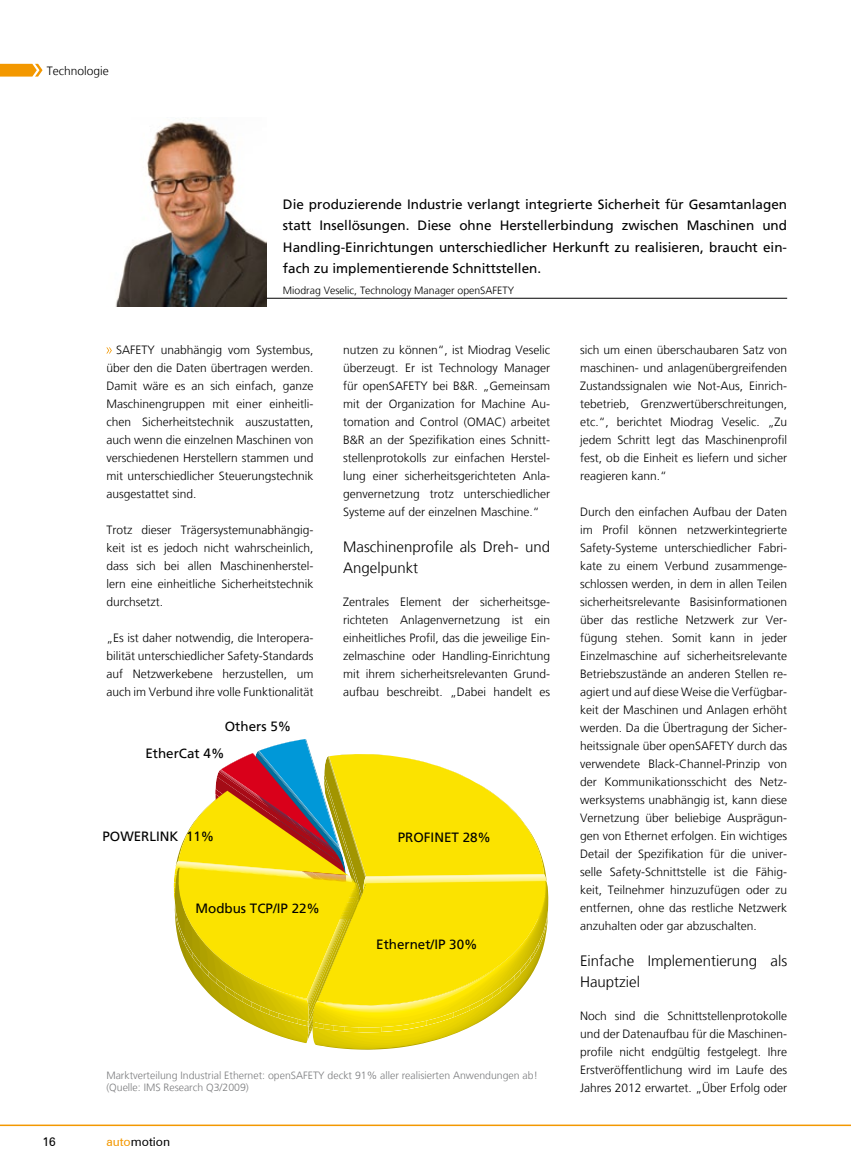
<style>
.page{position:relative;width:851px;height:1170px;background:#fff}
.page>*{position:absolute;margin:0;border:0;box-sizing:border-box;transform-origin:0 0}
.t1{font:300 15px/21px "Frutiger LT";color:#000}
.t2{font:13.5px/21px "Frutiger LT";color:#000;text-align:justify}
.t3{font:13.35px "Frutiger LT";color:#000}
.t4{font:300 12px/18px "Frutiger LT";color:#000;text-align:justify}
.t5{font:12px "Zurich BT";color:#000}
.t6{font:300 10.5px/12.6px "Frutiger LT";color:#7b7c7e}
.t7{font:300 10.5px "Frutiger LT";color:#000}
.s1{color:#f39800}
</style>
<div class="page">
<hr style="left:0;top:1124px;width:850px;height:1px;background:#f39800">
<svg style="left:0;top:64px;width:43px;height:13px"></svg>
<hr style="left:257px;top:298px;width:530px;height:1px;background:#000">
<svg style="left:174px;top:739px;width:375px;height:310px"></svg>
<svg style="left:106px;top:347px;width:6px;height:6px"></svg>
<img style="left:115px;top:121px;width:151px;height:185px">
<p class="t4" style="left:47px;top:62px;width:64px">Technologie</p>
<p class="t2" style="left:283px;top:194px;width:505px">Die produzierende Industrie verlangt integrierte Sicherheit für Gesamtanlagen statt Insellösungen. Diese ohne Herstellerbindung zwischen Maschinen und Handling-Einrichtungen unterschiedlicher Herkunft zu realisieren, braucht ein&shy;fach zu implementierende Schnittstellen.</p>
<p class="t7" style="left:283px;top:284px;width:233px">Miodrag Veselic, Technology Manager openSAFETY</p>
<p class="t4" style="left:106px;top:340px;width:208px;text-indent:10px">SAFETY unabhängig vom Systembus, über den die Daten übertragen werden.<br>Damit wäre es an sich einfach, ganze Maschinengruppen mit einer einheitli&shy;chen Sicherheitstechnik auszustatten, auch wenn die einzelnen Maschinen von verschiedenen Herstellern stammen und mit unterschiedlicher Steuerungstechnik ausgestattet sind.</p>
<p class="t4" style="left:106px;top:520px;width:208px">Trotz dieser Trägersystemunabhängig&shy;keit ist es jedoch nicht wahrscheinlich, dass sich bei allen Maschinenherstel&shy;lern eine einheitliche Sicherheitstechnik durchsetzt.</p>
<p class="t4" style="left:106px;top:628px;width:208px">„Es ist daher notwendig, die Interopera&shy;bilität unterschiedlicher Safety-Standards auf Netzwerkebene herzustellen, um auch im Verbund ihre volle Funktionalität</p>
<p class="t3" style="left:225px;top:718px;width:68px">Others 5%</p>
<p class="t3" style="left:145px;top:745px;width:81px">EtherCat 4%</p>
<p class="t4" style="left:343px;top:340px;width:208px">nutzen zu können“, ist Miodrag Veselic überzeugt. Er ist Technology Manager für openSAFETY bei B&amp;R. „Gemeinsam mit der Organization for Machine Au&shy;tomation and Control (OMAC) arbeitet B&amp;R an der Spezifikation eines Schnitt&shy;stellenprotokolls zur einfachen Herstel&shy;lung einer sicherheitsgerichteten Anla&shy;genvernetzung trotz unterschiedlicher Systeme auf der einzelnen Maschine.“</p>
<p class="t1" style="left:343px;top:536px;width:208px">Maschinenprofile als Dreh- und<br>Angelpunkt</p>
<p class="t4" style="left:343px;top:592px;width:208px">Zentrales Element der sicherheitsge&shy;richteten Anlagenvernetzung ist ein einheitliches Profil, das die jeweilige Ein&shy;zelmaschine oder Handling-Einrichtung mit ihrem sicherheitsrelevanten Grund&shy;aufbau beschreibt. „Dabei handelt es</p>
<p class="t3" style="left:102px;top:828px;width:113px">POWERLINK 11%</p>
<p class="t3" style="left:195px;top:900px;width:126px">Modbus TCP/IP 22%</p>
<p class="t3" style="left:398px;top:829px;width:95px">PROFINET 28%</p>
<p class="t3" style="left:376px;top:936px;width:103px">Ethernet/IP 30%</p>
<p class="t6" style="left:106px;top:1068px;width:433px">Marktverteilung Industrial Ethernet: openSAFETY deckt 91% aller realisierten Anwendungen ab! (Quelle: IMS Research Q3/2009)</p>
<p class="t5" style="left:43px;top:1134px;width:15px">16</p>
<p class="t5" style="left:106px;top:1134px;width:65px"><span class="s1">auto</span>motion</p>
<p class="t4" style="left:580px;top:340px;width:208px">sich um einen überschaubaren Satz von maschinen- und anlagenübergreifenden Zustandssignalen wie Not-Aus, Einrich&shy;tebetrieb, Grenzwertüberschreitungen, etc.“, berichtet Miodrag Veselic. „Zu jedem Schritt legt das Maschinenprofil fest, ob die Einheit es liefern und sicher reagieren kann.“</p>
<p class="t4" style="left:580px;top:502px;width:208px">Durch den einfachen Aufbau der Daten im Profil können netzwerkintegrierte Safety-Systeme unterschiedlicher Fabri&shy;kate zu einem Verbund zusammenge&shy;schlossen werden, in dem in allen Teilen sicherheitsrelevante Basisinformationen über das restliche Netzwerk zur Ver&shy;fügung stehen. Somit kann in jeder Einzelmaschine auf sicherheitsrelevante Betriebszustände an anderen Stellen re&shy;agiert und auf diese Weise die Verfügbar&shy;keit der Maschinen und Anlagen erhöht werden. Da die Übertragung der Sicher&shy;heitssignale über openSAFETY durch das verwendete Black-Channel-Prinzip von der Kommunikationsschicht des Netz&shy;werksystems unabhängig ist, kann diese Vernetzung über beliebige Ausprägun&shy;gen von Ethernet erfolgen. Ein wichtiges Detail der Spezifikation für die univer&shy;selle Safety-Schnittstelle ist die Fähig&shy;keit, Teilnehmer hinzuzufügen oder zu entfernen, ohne das restliche Netzwerk anzuhalten oder gar abzuschalten.</p>
<p class="t1" style="left:580px;top:950px;width:208px">Einfache Implementierung als<br>Hauptziel</p>
<p class="t4" style="left:580px;top:1006px;width:208px">Noch sind die Schnittstellenprotokolle und der Datenaufbau für die Maschinen&shy;profile nicht endgültig festgelegt. Ihre Erstveröffentlichung wird im Laufe des Jahres 2012 erwartet. „Über Erfolg oder</p>
</div>
